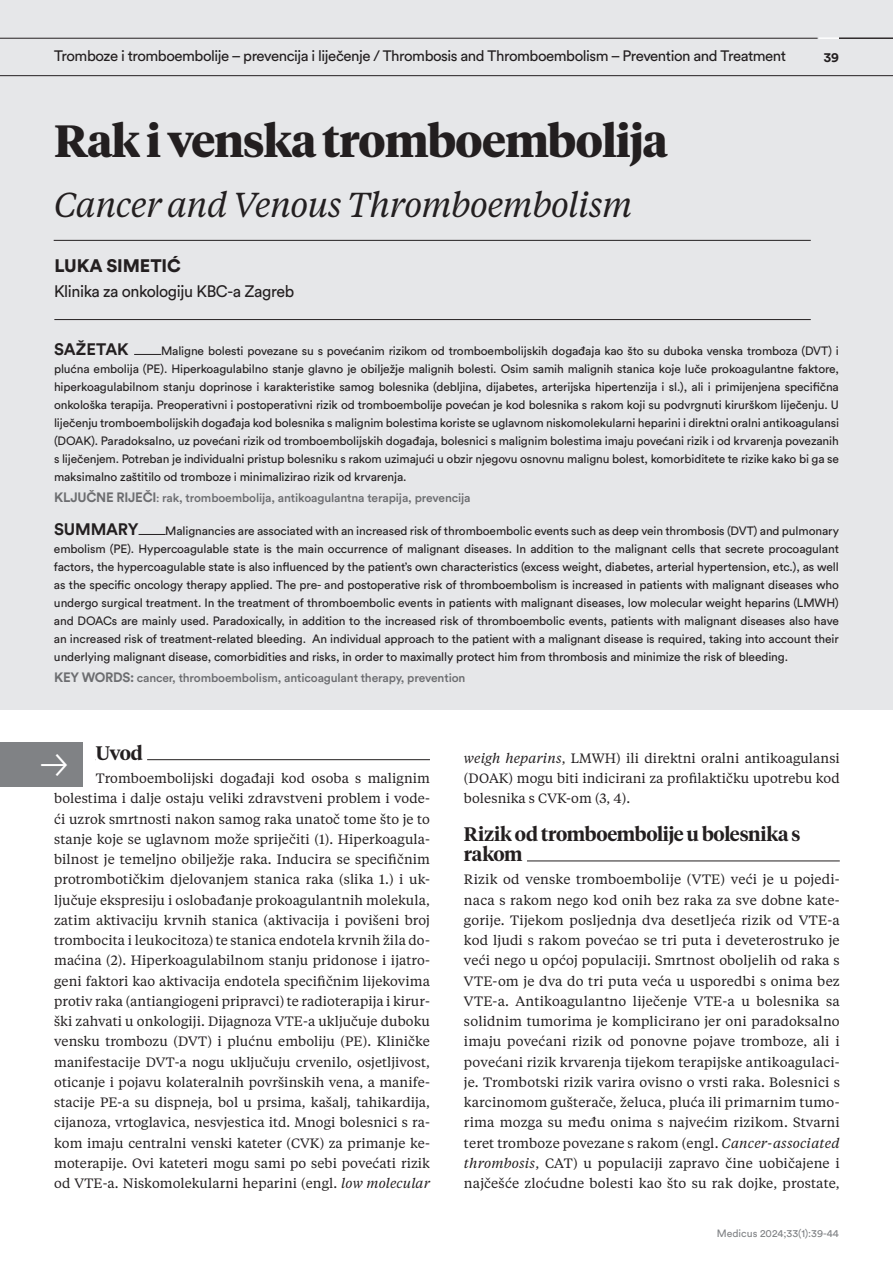
<style>
.page{position:relative;width:893px;height:1263px;background:#fff}
.page>*{position:absolute;margin:0;border:0;box-sizing:border-box;transform-origin:0 0}
.t1{font:700 45px "Tiempos Headline";letter-spacing:-.02em;color:#231f20}
.t2{font:italic 34.5px "Tiempos Headline";letter-spacing:-.02em;color:#231f20}
.t3{font:600 19.5px/20.2px "Tiempos Headline";letter-spacing:-.015em;color:#231f20}
.t4{font:900 18px "Circular Pro";letter-spacing:-.01em;color:#231f20}
.t5{font:16.5px "Circular Pro";letter-spacing:-.025em;color:#231f20}
.t6{font:700 16.5px "Circular Pro";letter-spacing:-.01em;color:#231f20}
.t7{font:15px "Circular Pro";letter-spacing:-.03em;color:#231f20}
.t8{font:13.5px/20.2px "Tiempos Headline";letter-spacing:.005em;color:#231f20;text-align:justify}
.t9{font:700 13.5px "Circular Pro";color:#231f20}
.t10{font:12px/18px "Circular Pro";letter-spacing:-.01em;color:#231f20;text-align:justify}
.t11{font:500 12px "Circular Pro";letter-spacing:-.01em;color:#6c6d70}
.t12{font:10.5px "Circular Pro";color:#808285}
.s1{font-weight:700;font-size:13.5px}
.s2{font-family:"Tiempos Headline";font-weight:400}
.s3{font-style:italic}
</style>
<div class="page">
<div style="left:0;top:0;width:893px;height:709px;background:#e6e7e9"></div>
<div style="left:0;top:742px;width:83px;height:45px;background:#808285"></div>
<hr style="left:96px;top:759px;width:334px;height:1px;background:#231f20">
<hr style="left:96px;top:758px;width:51px;height:3px;background:#fff">
<hr style="left:464px;top:861px;width:376px;height:1px;background:#231f20">
<hr style="left:464px;top:860px;width:63px;height:3px;background:#fff">
<hr style="left:0;top:75px;width:893px;height:1px;background:#231f20">
<hr style="left:0;top:38px;width:818px;height:1px;background:#231f20">
<hr style="left:839px;top:38px;width:54px;height:1px;background:#231f20">
<svg style="left:819px;top:38px;width:20px;height:1px"></svg>
<hr style="left:54px;top:240px;width:757px;height:1px;background:#231f20">
<hr style="left:54px;top:319px;width:757px;height:1px;background:#231f20">
<svg style="left:134px;top:354px;width:27px;height:1px"></svg>
<svg style="left:139px;top:534px;width:27px;height:1px"></svg>
<p class="t7" style="left:54px;top:46px;width:734px">Tromboze i tromboembolije – prevencija i liječenje / Thrombosis and Thromboembolism – Prevention and Treatment</p>
<h1 class="t1" style="left:54px;top:110px;width:615px">Rak i venska tromboembolija</h1>
<p class="t9" style="left:824px;top:47px;width:17px">39</p>
<h2 class="t2" style="left:54px;top:181px;width:580px">Cancer and Venous Thromboembolism</h2>
<h3 class="t4" style="left:54px;top:253px;width:128px">LUKA SIMETIĆ</h3>
<p class="t5" style="left:54px;top:280px;width:242px">Klinika za onkologiju KBC-a Zagreb</p>
<p class="t6" style="left:54px;top:337px;width:76px">SAŽETAK</p>
<p class="t10" style="left:54px;top:341px;width:786px;text-indent:107px">Maligne bolesti povezane su s povećanim rizikom od tromboembolijskih događaja kao što su duboka venska tromboza (DVT) i plućna embolija (PE). Hiperkoagulabilno stanje glavno je obilježje malignih bolesti. Osim samih malignih stanica koje luče prokoagulantne faktore, hiperkoagulabilnom stanju doprinose i karakteristike samog bolesnika (debljina, dijabetes, arterijska hipertenzija i sl.), ali i primijenjena specifična onkološka terapija. Preoperativni i postoperativni rizik od tromboembolije povećan je kod bolesnika s rakom koji su podvrgnuti kirurškom liječenju. U liječenju tromboembolijskih događaja kod bolesnika s malignim bolestima koriste se uglavnom niskomolekularni heparini i direktni oralni antikoagulansi (DOAK). Paradoksalno, uz povećani rizik od tromboembolijskih događaja, bolesnici s malignim bolestima imaju povećani rizik i od krvarenja povezanih s liječenjem. Potreban je individualni pristup bolesniku s rakom uzimajući u obzir njegovu osnovnu malignu bolest, komorbiditete te rizike kako bi ga se maksimalno zaštitilo od tromboze i minimalizirao rizik od krvarenja.</p>
<p class="t11" style="left:54px;top:489px;width:418px"><span class="s1">KLJUČNE RIJEČI</span><span class="s2">:</span> rak, tromboembolija, antikoagulantna terapija, prevencija</p>
<p class="t6" style="left:54px;top:517px;width:86px">SUMMARY</p>
<p class="t10" style="left:54px;top:521px;width:786px;text-indent:111px">Malignancies are associated with an increased risk of thromboembolic events such as deep vein thrombosis (DVT) and pulmonary embolism (PE). Hypercoagulable state is the main occurrence of malignant diseases. In addition to the malignant cells that secrete procoagulant factors, the hypercoagulable state is also influenced by the patient’s own characteristics (excess weight, diabetes, arterial hypertension, etc.), as well as the specific oncology therapy applied. The pre- and postoperative risk of thromboembolism is increased in patients with malignant diseases who undergo surgical treatment. In the treatment of thromboembolic events in patients with malignant diseases, low molecular weight heparins (LMWH) and DOACs are mainly used. Paradoxically, in addition to the increased risk of thromboembolic events, patients with malignant diseases also have an increased risk of treatment-related bleeding. An individual approach to the patient with a malignant disease is required, taking into account their underlying malignant disease, comorbidities and risks, in order to maximally protect him from thrombosis and minimize the risk of bleeding.</p>
<p class="t11" style="left:54px;top:669px;width:413px"><span class="s1">KEY WORDS:</span> cancer, thromboembolism, anticoagulant therapy, prevention</p>
<h3 class="t3" style="left:96px;top:742px;width:49px">Uvod</h3>
<p class="t8" style="left:54px;top:768px;width:377px;text-indent:41px">Tromboembolijski događaji kod osoba s malignim bolestima i dalje ostaju veliki zdravstveni problem i vode&shy;ći uzrok smrtnosti nakon samog raka unatoč tome što je to stanje koje se uglavnom može spriječiti (1). Hiperkoagula&shy;bilnost je temeljno obilježje raka. Inducira se specifičnim protrombotičkim djelovanjem stanica raka (slika 1.) i uk&shy;ljučuje ekspresiju i oslobađanje prokoagulantnih molekula, zatim aktivaciju krvnih stanica (aktivacija i povišeni broj trombocita i leukocitoza) te stanica endotela krvnih žila do&shy;maćina (2). Hiperkoagulabilnom stanju pridonose i ijatro&shy;geni faktori kao aktivacija endotela specifičnim lijekovima protiv raka (antiangiogeni pripravci) te radioterapija i kirur&shy;ški zahvati u onkologiji. Dijagnoza VTE-a uključuje duboku vensku trombozu (DVT) i plućnu emboliju (PE). Kliničke manifestacije DVT-a nogu uključuju crvenilo, osjetljivost, oticanje i pojavu kolateralnih površinskih vena, a manife&shy;stacije PE-a su dispneja, bol u prsima, kašalj, tahikardija, cijanoza, vrtoglavica, nesvjestica itd. Mnogi bolesnici s ra&shy;kom imaju centralni venski kateter (CVK) za primanje ke&shy;moterapije. Ovi kateteri mogu sami po sebi povećati rizik od VTE-a. Niskomolekularni heparini (engl. <span class="s3">low molecular</span></p>
<p class="t8" style="left:464px;top:747px;width:377px"><span class="s3">weigh heparins</span>, LMWH) ili direktni oralni antikoagulansi (DOAK) mogu biti indicirani za profilaktičku upotrebu kod bolesnika s CVK-om (3, 4).</p>
<h3 class="t3" style="left:464px;top:823px;width:338px">Rizik od tromboembolije u bolesnika s rakom</h3>
<p class="t8" style="left:464px;top:869px;width:377px">Rizik od venske tromboembolije (VTE) veći je u pojedi&shy;naca s rakom nego kod onih bez raka za sve dobne kate&shy;gorije. Tijekom posljednja dva desetljeća rizik od VTE-a kod ljudi s rakom povećao se tri puta i deveterostruko je veći nego u općoj populaciji. Smrtnost oboljelih od raka s VTE-om je dva do tri puta veća u usporedbi s onima bez VTE-a. Antikoagulantno liječenje VTE-a u bolesnika sa solidnim tumorima je komplicirano jer oni paradoksalno imaju povećani rizik od ponovne pojave tromboze, ali i povećani rizik krvarenja tijekom terapijske antikoagulaci&shy;je. Trombotski rizik varira ovisno o vrsti raka. Bolesnici s karcinomom gušterače, želuca, pluća ili primarnim tumo&shy;rima mozga su među onima s najvećim rizikom. Stvarni teret tromboze povezane s rakom (engl. <span class="s3">Cancer-associated thrombosis</span>, CAT) u populaciji zapravo čine uobičajene i najčešće zloćudne bolesti kao što su rak dojke, prostate,</p>
<p class="t12" style="left:717px;top:1227px;width:124px">Medicus 2024;33(1):39-44</p>
</div>
